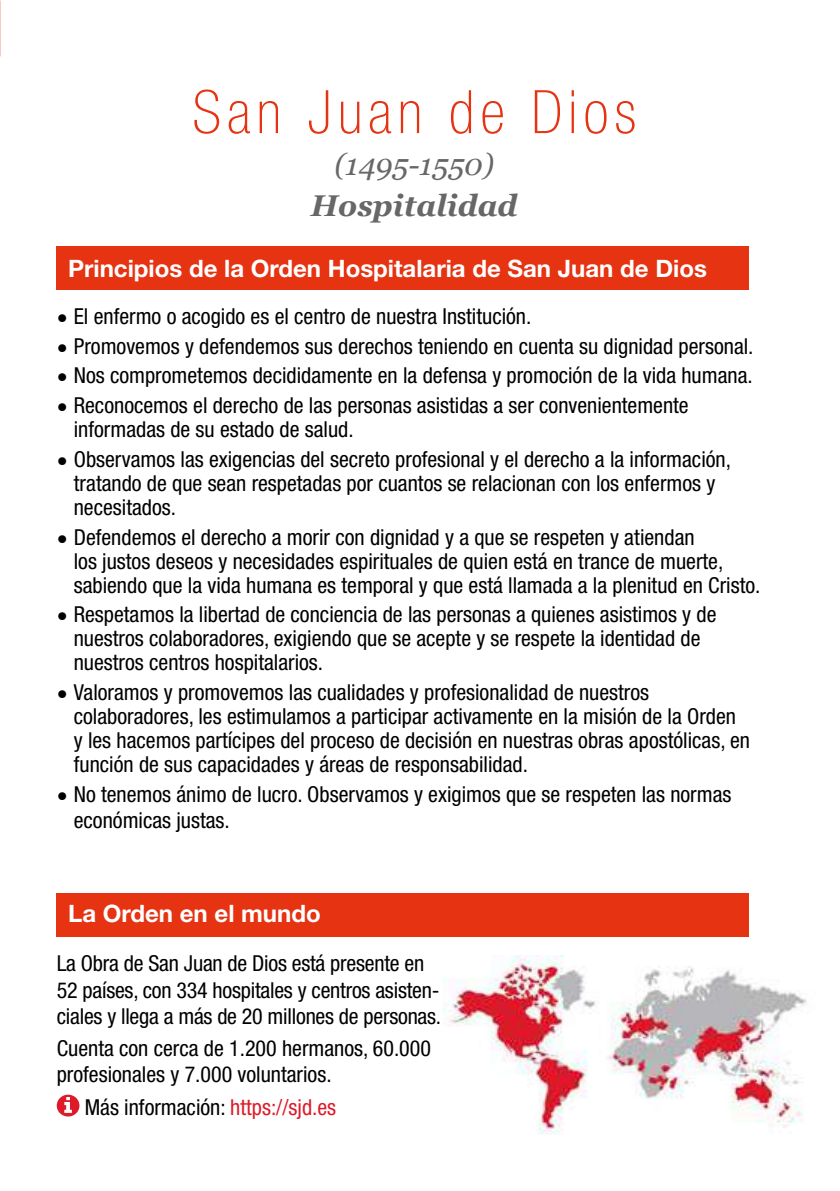
<style>
.page{position:relative;width:840px;height:1191px;background:#fff}
.page>*{position:absolute;margin:0;border:0;box-sizing:border-box;transform-origin:0 0}
.t1{font:100 condensed 60px "Helvetica Neue LT Std";letter-spacing:.1em;color:#e63312}
.t2{font:italic 700 30px "Georgia";color:#676767}
.t3{font:italic 30px "Georgia";color:#676767}
.t4{font:700 24px "Helvetica Neue LT Std";color:#fff}
.t5{font:condensed 22px/24px "Helvetica Neue LT Std";color:#000}
.s1{color:#dd1a2a}
</style>
<div class="page">
<div style="left:57px;top:247px;width:691px;height:43px;background:#e63312"></div>
<div style="left:57px;top:893px;width:691px;height:43px;background:#e63312"></div>
<img style="left:443px;top:955px;width:364px;height:179px">
<svg style="left:57px;top:1094px;width:22px;height:22px"></svg>
<h1 class="t1" style="left:192px;top:78px;width:445px">San Juan de Dios</h1>
<h2 class="t3" style="left:334px;top:142px;width:161px">(1495-1550)</h2>
<h2 class="t2" style="left:311px;top:184px;width:208px">Hospitalidad</h2>
<p class="t4" style="left:68px;top:254px;width:640px">Principios de la Orden Hospitalaria de San Juan de Dios</p>
<p class="t5" style="left:57px;top:304px;width:476px">• El enfermo o acogido es el centro de nuestra Institución.</p>
<p class="t5" style="left:57px;top:334px;width:698px">• Promovemos y defendemos sus derechos teniendo en cuenta su dignidad personal.</p>
<p class="t5" style="left:57px;top:363px;width:697px">• Nos comprometemos decididamente en la defensa y promoción de la vida humana.</p>
<p class="t5" style="left:74px;top:393px;width:616px;text-indent:-17px">• Reconocemos el derecho de las personas asistidas a ser convenientemente informadas de su estado de salud.</p>
<p class="t5" style="left:74px;top:447px;width:658px;text-indent:-17px">• Observamos las exigencias del secreto profesional y el derecho a la información, tratando de que sean respetadas por cuantos se relacionan con los enfermos y necesitados.</p>
<p class="t5" style="left:74px;top:524px;width:687px;text-indent:-17px">• Defendemos el derecho a morir con dignidad y a que se respeten y atiendan<br>los justos deseos y necesidades espirituales de quien está en trance de muerte, sabiendo que la vida humana es temporal y que está llamada a la plenitud en Cristo.</p>
<p class="t5" style="left:74px;top:602px;width:643px;text-indent:-17px">• Respetamos la libertad de conciencia de las personas a quienes asistimos y de nuestros colaboradores, exigiendo que se acepte y se respete la identidad de nuestros centros hospitalarios.</p>
<p class="t5" style="left:74px;top:680px;width:677px;text-indent:-17px">• Valoramos y promovemos las cualidades y profesionalidad de nuestros colaboradores, les estimulamos a participar activamente en la misión de la Orden y les hacemos partícipes del proceso de decisión en nuestras obras apostólicas, en función de sus capacidades y áreas de responsabilidad.</p>
<p class="t5" style="left:74px;top:780px;width:658px;line-height:26.4px;text-indent:-17px">• No tenemos ánimo de lucro. Observamos y exigimos que se respeten las normas económicas justas.</p>
<p class="t4" style="left:68px;top:898px;width:254px">La Orden en el mundo</p>
<p class="t5" style="left:57px;top:950px;width:386px;line-height:26.4px">La Obra de San Juan de Dios está presente en<br>52 países, con 334 hospitales y centros asisten&shy;ciales y llega a más de 20 millones de personas.</p>
<p class="t5" style="left:57px;top:1035px;width:375px;line-height:26.4px">Cuenta con cerca de 1.200 hermanos, 60.000 profesionales y 7.000 voluntarios.</p>
<p class="t5" style="left:85px;top:1094px;width:253px">Más información: <span class="s1">https://sjd.es</span></p>
</div>
